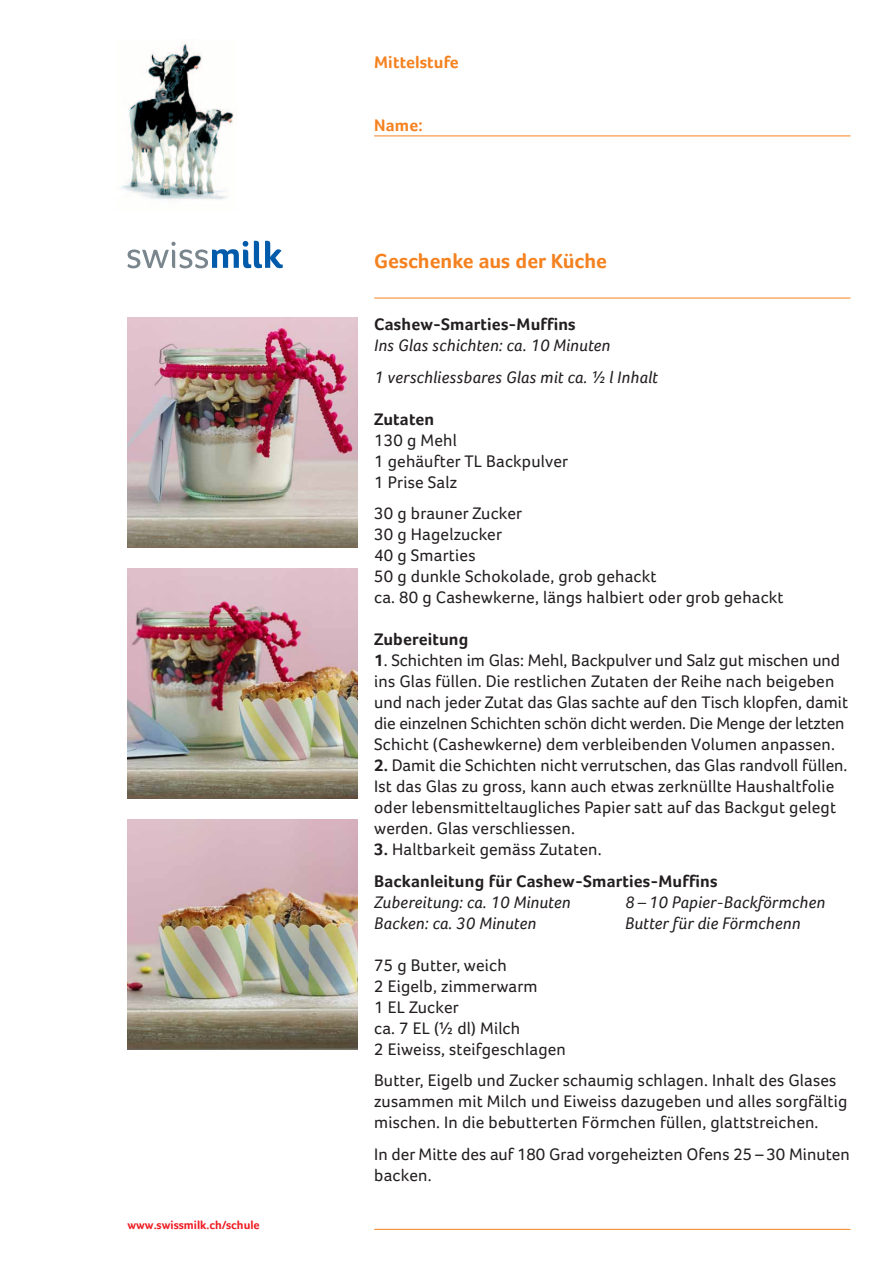
<style>
.page{position:relative;width:893px;height:1263px;background:#fff}
.page>*{position:absolute;margin:0;border:0;box-sizing:border-box;transform-origin:0 0}
.t1{font:700 21px "Foco";color:#f58220}
.t2{font:17.25px/21px "Foco";letter-spacing:.01em;color:#231f20}
.t3{font:italic 17.25px/21px "Foco";letter-spacing:.01em;color:#231f20}
.t4{font:700 17.25px/31.5px "Foco";letter-spacing:.01em;color:#231f20}
.t5{font:700 17.25px "Foco";letter-spacing:.01em;color:#f58220}
.t6{font:700 12px "Foco";color:#ee1d23}
.s1{font-weight:700}
.s2{font-weight:400}
</style>
<div class="page">
<svg style="left:127px;top:241px;width:156px;height:27px"></svg>
<img style="left:121px;top:43px;width:113px;height:157px">
<hr style="left:374px;top:1229px;width:476px;height:1px;background:#f58220">
<hr style="left:374px;top:298px;width:476px;height:1px;background:#f58220">
<hr style="left:374px;top:136px;width:476px;height:1px;background:#f58220">
<img style="left:128px;top:318px;width:229px;height:229px">
<img style="left:128px;top:569px;width:229px;height:229px">
<img style="left:128px;top:820px;width:229px;height:229px">
<p class="t6" style="left:128px;top:1218px;width:134px">www.swissmilk.ch/schule</p>
<p class="t5" style="left:374px;top:52px;width:86px">Mittelstufe</p>
<p class="t5" style="left:374px;top:115px;width:50px">Name:</p>
<p class="t1" style="left:374px;top:248px;width:234px">Geschenke aus der Küche</p>
<p class="t4" style="left:374px;top:308px;width:203px">Cashew-Smarties-Muffins</p>
<p class="t3" style="left:374px;top:329px;width:285px;line-height:31.5px">Ins Glas schichten: ca. 10 Minuten<br>1 verschliessbares Glas mit ca. ½ l Inhalt</p>
<p class="t4" style="left:374px;top:403px;width:61px">Zutaten</p>
<p class="t2" style="left:374px;top:429px;width:196px">130 g Mehl<br>1 gehäufter TL Backpulver<br>1 Prise Salz</p>
<p class="t2" style="left:374px;top:503px;width:411px">30 g brauner Zucker<br>30 g Hagelzucker<br>40 g Smarties<br>50 g dunkle Schokolade, grob gehackt<br>ca. 80 g Cashewkerne, längs halbiert oder grob gehackt</p>
<p class="t4" style="left:374px;top:623px;width:96px">Zubereitung</p>
<p class="t2" style="left:374px;top:650px;width:476px"><span class="s1">1</span>. Schichten im Glas: Mehl, Backpulver und Salz gut mischen und ins Glas füllen. Die restlichen Zutaten der Reihe nach beigeben und nach jeder Zutat das Glas sachte auf den Tisch klopfen, damit die einzelnen Schichten schön dicht werden. Die Menge der letzten Schicht (Cashewkerne) dem verbleibenden Volumen anpassen.</p>
<p class="t2" style="left:374px;top:755px;width:475px"><span class="s1">2.</span> Damit die Schichten nicht verrutschen, das Glas randvoll füllen.<br>Ist das Glas zu gross, kann auch etwas zerknüllte Haushaltfolie oder lebensmitteltaugliches Papier satt auf das Backgut gelegt werden. Glas verschliessen.</p>
<p class="t4" style="left:374px;top:833px;width:345px">3. <span class="s2">Haltbarkeit gemäss Zutaten.<br></span>Backanleitung für Cashew-Smarties-Muffins</p>
<p class="t3" style="left:374px;top:891px;width:198px">Zubereitung: ca. 10 Minuten<br>Backen: ca. 30 Minuten</p>
<p class="t2" style="left:374px;top:954px;width:193px">75 g Butter, weich<br>2 Eigelb, zimmerwarm<br>1 EL Zucker<br>ca. 7 EL (½ dl) Milch<br>2 Eiweiss, steifgeschlagen</p>
<p class="t2" style="left:374px;top:1070px;width:475px">Butter, Eigelb und Zucker schaumig schlagen. Inhalt des Glases zusammen mit Milch und Eiweiss dazugeben und alles sorgfältig mischen. In die bebutterten Förmchen füllen, glattstreichen.</p>
<p class="t2" style="left:374px;top:1143px;width:477px">In der Mitte des auf 180 Grad vorgeheizten Ofens 25 – 30 Minuten backen.</p>
<p class="t3" style="left:625px;top:891px;width:202px">8 – 10 Papier-Backförmchen<br>Butter für die Förmchenn</p>
</div>
